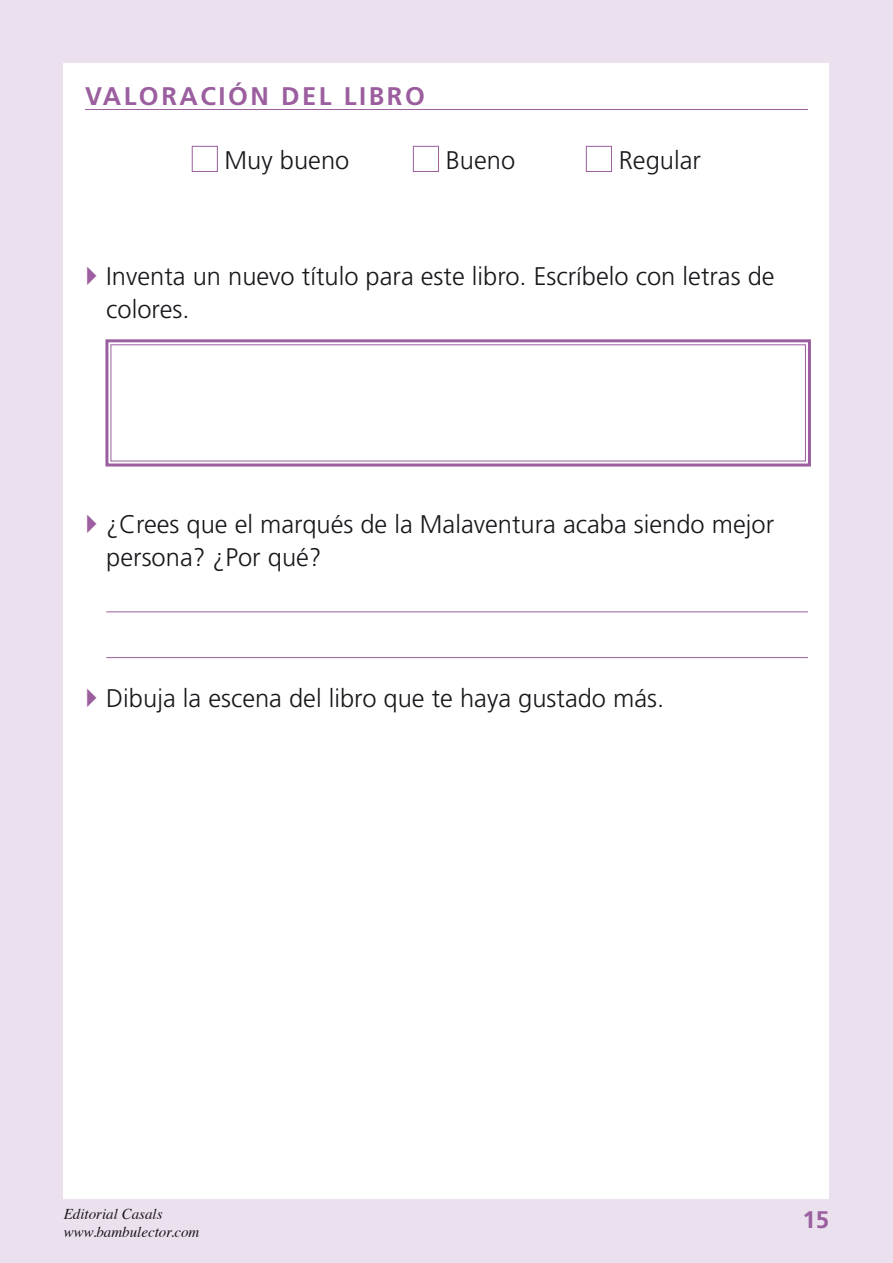
<style>
.page{position:relative;width:893px;height:1263px;background:#eae0ee}
.page>*{position:absolute;margin:0;border:0;box-sizing:border-box;transform-origin:0 0}
.t1{font:300 25.5px/33px "Frutiger";color:#1a171c}
.t2{font:700 25.5px "Frutiger";letter-spacing:.1em;color:#9b5e9e}
.t3{font:700 24px "Frutiger";color:#9b5e9e}
.t4{font:italic 15px/18px "Times";color:#1a171c}
</style>
<div class="page">
<div style="left:64px;top:64px;width:765px;height:1135px;background:#fff"></div>
<hr style="left:85px;top:109px;width:723px;height:1px;background:#9b5e9e">
<hr style="left:106px;top:611px;width:702px;height:1px;background:#9b5e9e">
<hr style="left:106px;top:657px;width:702px;height:1px;background:#9b5e9e">
<div style="left:192px;top:146px;width:26px;height:26px;border:1px solid #9b5e9e"></div>
<div style="left:413px;top:146px;width:26px;height:26px;border:1px solid #9b5e9e"></div>
<div style="left:586px;top:146px;width:26px;height:26px;border:1px solid #9b5e9e"></div>
<svg style="left:105px;top:339px;width:706px;height:128px"></svg>
<div style="left:110px;top:344px;width:696px;height:117px;border:1px solid #9b5e9e"></div>
<p class="t2" style="left:85px;top:81px;width:341px">VALORACIÓN DEL LIBRO</p>
<p class="t1" style="left:225px;top:143px;width:126px">Muy bueno</p>
<p class="t1" style="left:446px;top:143px;width:71px">Bueno</p>
<p class="t1" style="left:619px;top:143px;width:84px">Regular</p>
<p class="t1" style="left:106px;top:259px;width:670px">Inventa un nuevo título para este libro. Escríbelo con letras de colores.</p>
<p class="t1" style="left:106px;top:507px;width:669px">¿Crees que el marqués de la Malaventura acaba siendo mejor persona? ¿Por qué?</p>
<p class="t1" style="left:106px;top:682px;width:559px">Dibuja la escena del libro que te haya gustado más.</p>
<p class="t4" style="left:64px;top:1204px;width:137px">Editorial Casals www.bambulector.com</p>
<p class="t3" style="left:802px;top:1205px;width:28px">15</p>
</div>
